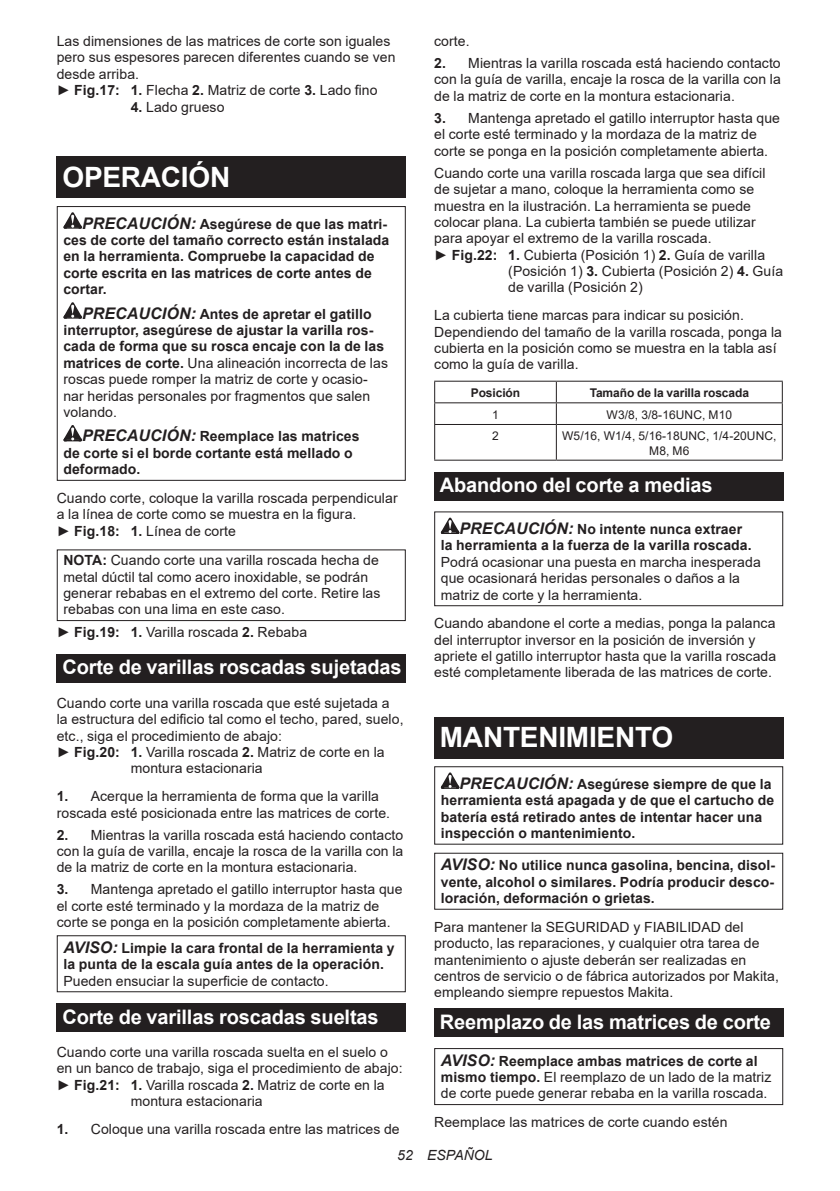
<style>
.page{position:relative;width:840px;height:1191px;background:#fff}
.page>*{position:absolute;margin:0;border:0;box-sizing:border-box;transform-origin:0 0}
.t1{font:700 28px "Arial";letter-spacing:-.01em;color:#fff}
.t2{font:700 20px "Arial";letter-spacing:-.01em;color:#fff}
.t3{font:14px/16.4px "Arial";letter-spacing:.005em;color:#231f20}
.t4{font:700 14px/16.4px "Arial";letter-spacing:.005em;color:#231f20}
.t5{font:italic 14px "Arial";letter-spacing:.005em;color:#231f20}
.t6{font:12px/14px "Arial";letter-spacing:.005em;color:#231f20;text-align:center}
.t7{font:700 12px "Arial";letter-spacing:-.01em;color:#231f20}
.s1{font-weight:700}
.s2{font-style:italic;font-size:16px}
.s3{font-weight:400}
.s4{font-weight:700;font-style:italic;font-size:16px}
</style>
<div class="page">
<div style="left:57px;top:157px;width:348px;height:41px;background:#231f20"></div>
<svg style="left:63px;top:212px;width:19px;height:17px"></svg>
<svg style="left:63px;top:302px;width:19px;height:17px"></svg>
<svg style="left:63px;top:425px;width:19px;height:16px"></svg>
<div style="left:57px;top:206px;width:348px;height:275px;border:1px solid #231f20"></div>
<div style="left:57px;top:549px;width:348px;height:72px;border:1px solid #231f20"></div>
<div style="left:57px;top:654px;width:348px;height:29px;background:#231f20"></div>
<div style="left:57px;top:935px;width:348px;height:57px;border:1px solid #231f20"></div>
<div style="left:57px;top:1003px;width:348px;height:29px;background:#231f20"></div>
<hr style="left:434px;top:381px;width:122px;height:1px;background:#231f20">
<hr style="left:556px;top:381px;width:226px;height:1px;background:#231f20">
<hr style="left:434px;top:402px;width:122px;height:1px;background:#231f20">
<svg style="left:434px;top:382px;width:1px;height:42px"></svg>
<hr style="left:556px;top:402px;width:226px;height:1px;background:#231f20">
<svg style="left:555px;top:382px;width:1px;height:42px"></svg>
<svg style="left:781px;top:382px;width:1px;height:42px"></svg>
<hr style="left:434px;top:424px;width:122px;height:1px;background:#231f20">
<hr style="left:434px;top:425px;width:1px;height:35px;background:#231f20">
<hr style="left:556px;top:424px;width:226px;height:1px;background:#231f20">
<hr style="left:555px;top:425px;width:1px;height:35px;background:#231f20">
<hr style="left:781px;top:425px;width:1px;height:35px;background:#231f20">
<hr style="left:434px;top:460px;width:122px;height:1px;background:#231f20">
<hr style="left:556px;top:460px;width:226px;height:1px;background:#231f20">
<div style="left:434px;top:472px;width:348px;height:28px;background:#231f20"></div>
<svg style="left:440px;top:517px;width:19px;height:17px"></svg>
<div style="left:434px;top:511px;width:348px;height:95px;border:1px solid #231f20"></div>
<div style="left:434px;top:717px;width:348px;height:41px;background:#231f20"></div>
<svg style="left:440px;top:772px;width:19px;height:17px"></svg>
<div style="left:434px;top:766px;width:348px;height:78px;border:1px solid #231f20"></div>
<div style="left:434px;top:852px;width:348px;height:57px;border:1px solid #231f20"></div>
<div style="left:434px;top:1008px;width:348px;height:29px;background:#231f20"></div>
<div style="left:434px;top:1048px;width:348px;height:57px;border:1px solid #231f20"></div>
<p class="t3" style="left:57px;top:33px;width:340px">Las dimensiones de las matrices de corte son iguales pero sus espesores parecen diferentes cuando se ven desde arriba.<br>► <span class="s1">Fig.17: 1.</span> Flecha <span class="s1">2.</span> Matriz de corte <span class="s1">3.</span> Lado fino</p>
<p class="t3" style="left:131px;top:98px;width:95px"><span class="s1">4.</span> Lado grueso</p>
<h1 class="t1" style="left:62px;top:157px;width:169px">OPERACIÓN</h1>
<p class="t4" style="left:63px;top:216px;width:327px;text-indent:19px"><span class="s2">PRECAUCIÓN:</span> Asegúrese de que las matri&shy;ces de corte del tamaño correcto están instalada en la herramienta. Compruebe la capacidad de corte escrita en las matrices de corte antes de cortar.</p>
<p class="t4" style="left:63px;top:306px;width:326px;text-indent:19px"><span class="s2">PRECAUCIÓN:</span> Antes de apretar el gatillo interruptor, asegúrese de ajustar la varilla ros&shy;cada de forma que su rosca encaje con la de las matrices de corte. <span class="s3">Una alineación incorrecta de las roscas puede romper la matriz de corte y ocasio&shy;nar heridas personales por fragmentos que salen volando.</span></p>
<p class="t4" style="left:63px;top:428px;width:297px;text-indent:19px"><span class="s2">PRECAUCIÓN:</span> Reemplace las matrices de corte si el borde cortante está mellado o deformado.</p>
<p class="t3" style="left:57px;top:490px;width:342px">Cuando corte, coloque la varilla roscada perpendicular a la línea de corte como se muestra en la figura.<br>► <span class="s1">Fig.18: 1.</span> Línea de corte</p>
<p class="t3" style="left:63px;top:552px;width:318px"><span class="s1">NOTA:</span> Cuando corte una varilla roscada hecha de metal dúctil tal como acero inoxidable, se podrán generar rebabas en el extremo del corte. Retire las rebabas con una lima en este caso.</p>
<p class="t3" style="left:57px;top:624px;width:252px">► <span class="s1">Fig.19: 1.</span> Varilla roscada <span class="s1">2.</span> Rebaba</p>
<h2 class="t2" style="left:62px;top:653px;width:340px">Corte de varillas roscadas sujetadas</h2>
<p class="t3" style="left:57px;top:694px;width:334px">Cuando corte una varilla roscada que esté sujetada a</p>
<p class="t3" style="left:57px;top:711px;width:348px">la estructura del edificio tal como el techo, pared, suelo,</p>
<p class="t3" style="left:57px;top:727px;width:227px">etc., siga el procedimiento de abajo:</p>
<p class="t3" style="left:57px;top:744px;width:329px">► <span class="s1">Fig.20: 1.</span> Varilla roscada <span class="s1">2.</span> Matriz de corte en la</p>
<p class="t3" style="left:131px;top:760px;width:133px">montura estacionaria</p>
<p class="t3" style="left:57px;top:788px;width:335px"><span class="s1">1.</span> Acerque la herramienta de forma que la varilla roscada esté posicionada entre las matrices de corte.</p>
<p class="t3" style="left:57px;top:826px;width:348px;text-align:justify"><span class="s1">2.</span> Mientras la varilla roscada está haciendo contacto con la guía de varilla, encaje la rosca de la varilla con la de la matriz de corte en la montura estacionaria.</p>
<p class="t3" style="left:57px;top:881px;width:347px"><span class="s1">3.</span> Mantenga apretado el gatillo interruptor hasta que el corte esté terminado y la mordaza de la matriz de corte se ponga en la posición completamente abierta.</p>
<p class="t4" style="left:63px;top:940px;width:332px"><span class="s2">AVISO:</span> Limpie la cara frontal de la herramienta y la punta de la escala guía antes de la operación.</p>
<p class="t3" style="left:63px;top:972px;width:267px">Pueden ensuciar la superficie de contacto.</p>
<h2 class="t2" style="left:62px;top:1002px;width:317px">Corte de varillas roscadas sueltas</h2>
<p class="t3" style="left:57px;top:1043px;width:332px">Cuando corte una varilla roscada suelta en el suelo o</p>
<p class="t3" style="left:57px;top:1060px;width:347px">en un banco de trabajo, siga el procedimiento de abajo:</p>
<p class="t3" style="left:57px;top:1076px;width:329px">► <span class="s1">Fig.21: 1.</span> Varilla roscada <span class="s1">2.</span> Matriz de corte en la</p>
<p class="t3" style="left:131px;top:1093px;width:133px">montura estacionaria</p>
<p class="t3" style="left:57px;top:1120px;width:344px"><span class="s1">1.</span> Coloque una varilla roscada entre las matrices de</p>
<p class="t3" style="left:434px;top:33px;width:37px">corte.</p>
<p class="t3" style="left:434px;top:55px;width:348px;text-align:justify"><span class="s1">2.</span> Mientras la varilla roscada está haciendo contacto con la guía de varilla, encaje la rosca de la varilla con la de la matriz de corte en la montura estacionaria.</p>
<p class="t3" style="left:434px;top:110px;width:347px"><span class="s1">3.</span> Mantenga apretado el gatillo interruptor hasta que el corte esté terminado y la mordaza de la matriz de corte se ponga en la posición completamente abierta.</p>
<p class="t3" style="left:434px;top:165px;width:333px">Cuando corte una varilla roscada larga que sea difícil</p>
<p class="t3" style="left:434px;top:181px;width:321px">de sujetar a mano, coloque la herramienta como se</p>
<p class="t3" style="left:434px;top:197px;width:318px">muestra en la ilustración. La herramienta se puede</p>
<p class="t3" style="left:434px;top:214px;width:323px">colocar plana. La cubierta también se puede utilizar</p>
<p class="t3" style="left:434px;top:230px;width:278px">para apoyar el extremo de la varilla roscada.</p>
<p class="t3" style="left:434px;top:246px;width:332px">► <span class="s1">Fig.22: 1.</span> Cubierta (Posición 1) <span class="s1">2.</span> Guía de varilla</p>
<p class="t3" style="left:508px;top:263px;width:276px">(Posición 1) <span class="s1">3.</span> Cubierta (Posición 2) <span class="s1">4.</span> Guía</p>
<p class="t3" style="left:508px;top:279px;width:136px">de varilla (Posición 2)</p>
<p class="t3" style="left:434px;top:307px;width:349px">La cubierta tiene marcas para indicar su posición.<br>Dependiendo del tamaño de la varilla roscada, ponga la cubierta en la posición como se muestra en la tabla así como la guía de varilla.</p>
<p class="t7" style="left:470px;top:384px;width:51px">Posición</p>
<p class="t7" style="left:589px;top:384px;width:161px">Tamaño de la varilla roscada</p>
<p class="t6" style="left:492px;top:407px;width:8px">1</p>
<p class="t6" style="left:606px;top:407px;width:127px">W3/8, 3/8-16UNC, M10</p>
<p class="t6" style="left:492px;top:429px;width:8px">2</p>
<p class="t6" style="left:562px;top:429px;width:216px">W5/16, W1/4, 5/16-18UNC, 1/4-20UNC,<br>M8, M6</p>
<h2 class="t2" style="left:439px;top:471px;width:274px">Abandono del corte a medias</h2>
<p class="t4" style="left:440px;top:521px;width:312px;text-indent:19px"><span class="s2">PRECAUCIÓN:</span> No intente nunca extraer la herramienta a la fuerza de la varilla roscada.</p>
<p class="t3" style="left:440px;top:553px;width:321px">Podrá ocasionar una puesta en marcha inesperada que ocasionará heridas personales o daños a la matriz de corte y la herramienta.</p>
<p class="t3" style="left:434px;top:615px;width:343px">Cuando abandone el corte a medias, ponga la palanca del interruptor inversor en la posición de inversión y apriete el gatillo interruptor hasta que la varilla roscada esté completamente liberada de las matrices de corte.</p>
<h1 class="t1" style="left:439px;top:717px;width:235px">MANTENIMIENTO</h1>
<p class="t4" style="left:440px;top:776px;width:334px;text-indent:19px"><span class="s2">PRECAUCIÓN:</span> Asegúrese siempre de que la herramienta está apagada y de que el cartucho de batería está retirado antes de intentar hacer una inspección o mantenimiento.</p>
<p class="t4" style="left:440px;top:857px;width:335px;text-align:justify"><span class="s2">AVISO:</span> No utilice nunca gasolina, bencina, disol&shy;vente, alcohol o similares. Podría producir desco&shy;loración, deformación o grietas.</p>
<p class="t3" style="left:434px;top:918px;width:346px">Para mantener la SEGURIDAD y FIABILIDAD del producto, las reparaciones, y cualquier otra tarea de mantenimiento o ajuste deberán ser realizadas en centros de servicio o de fábrica autorizados por Makita, empleando siempre repuestos Makita.</p>
<h2 class="t2" style="left:439px;top:1007px;width:332px">Reemplazo de las matrices de corte</h2>
<p class="t3" style="left:440px;top:1052px;width:332px"><span class="s4">AVISO:</span> <span class="s1">Reemplace ambas matrices de corte al mismo tiempo.</span> El reemplazo de un lado de la matriz de corte puede generar rebaba en la varilla roscada.</p>
<p class="t3" style="left:434px;top:1114px;width:294px">Reemplace las matrices de corte cuando estén</p>
<p class="t5" style="left:397px;top:1146px;width:97px">52 ESPAÑOL</p>
</div>
